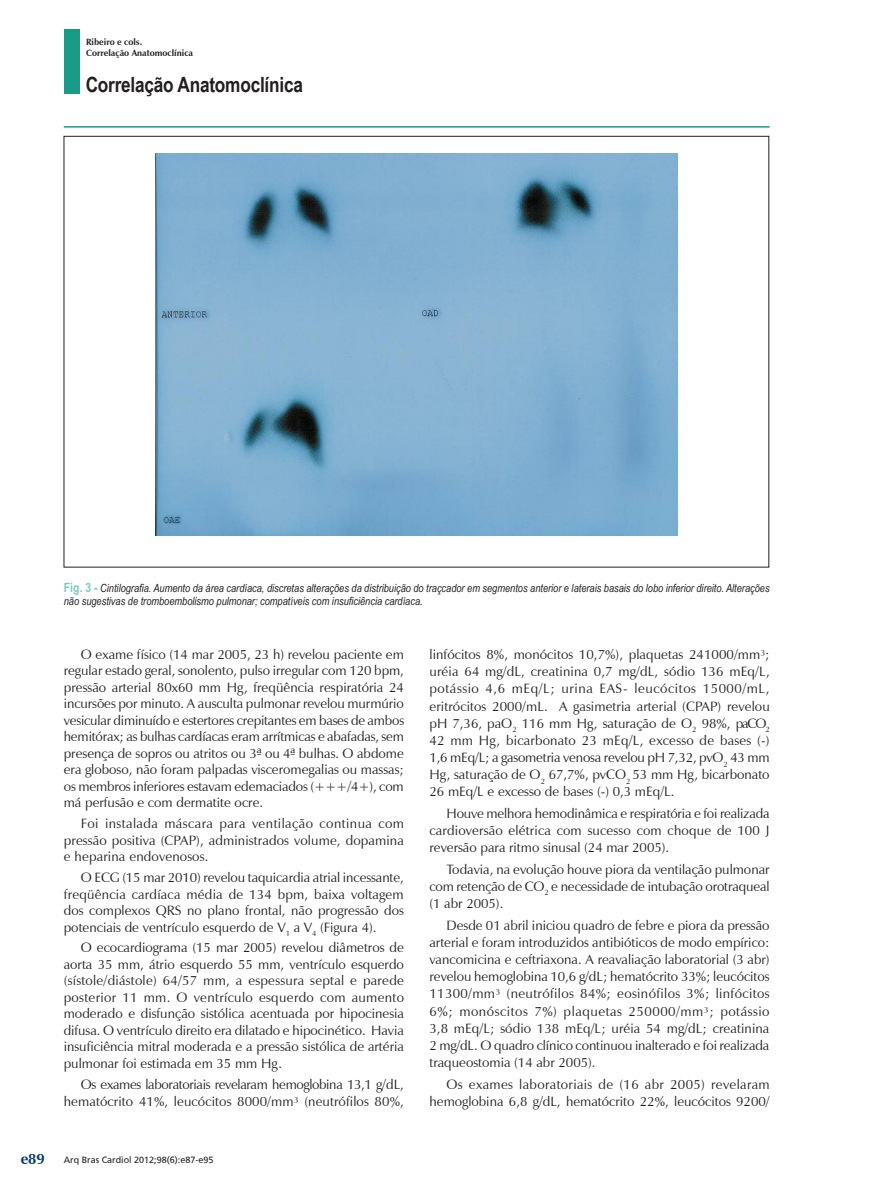
<style>
.page{position:relative;width:893px;height:1191px;background:#fff}
.page>*{position:absolute;margin:0;border:0;box-sizing:border-box;transform-origin:0 0}
.t1{font:700 21px "Arial Narrow";letter-spacing:-.01em;color:#231f20}
.t2{font:700 15px "Zapf Humanist 601 BT";color:#013775}
.Texto{font:13.5px/17.2px "Zapf Humanist 601 BT";color:#231f20;text-align:justify}
._03_TABELA_ref{font:italic 11.25px/13.5px "Arial Narrow";color:#231f20}
.t3{font:700 9px "Zapf Humanist 601 BT";color:#231f20}
.t4{font:9px "Frutiger";color:#231f20}
.s1{font-weight:700;font-style:normal;font-size:12.75px;color:#7bc9be}
</style>
<div class="page">
<div style="left:64px;top:29px;width:16px;height:65px;background:#189c88"></div>
<hr style="left:64px;top:126px;width:706px;height:2px;background:#189c88">
<img style="left:156px;top:153px;width:521px;height:382px">
<p class="t3" style="left:86px;top:36px;width:58px">Ribeiro e cols.</p>
<p class="t3" style="left:86px;top:47px;width:109px">Correlação Anatomoclínica</p>
<p class="t1" style="left:86px;top:68px;width:219px">Correlação Anatomoclínica</p>
<p class="t2" style="left:21px;top:1149px;width:26px">e89</p>
<p class="_03_TABELA_ref" style="left:64px;top:581px;width:707px"><span class="s1">Fig. 3 -</span> Cintilografia. Aumento da área cardíaca, discretas alterações da distribuição do traçcador em segmentos anterior e laterais basais do lobo inferior direito. Alterações não sugestivas de tromboembolismo pulmonar; compatíveis com insuficiência cardíaca.</p>
<p class="Texto" style="left:64px;top:646px;width:342px;line-height:16.5px;text-indent:17px">O exame físico (14 mar 2005, 23 h) revelou paciente em regular estado geral, sonolento, pulso irregular com 120 bpm, pressão arterial 80x60 mm Hg, freqüência respiratória 24 incursões por minuto. A ausculta pulmonar revelou murmúrio vesicular diminuído e estertores crepitantes em bases de ambos hemitórax; as bulhas cardíacas eram arrítmicas e abafadas, sem presença de sopros ou atritos ou 3ª ou 4ª bulhas. O abdome era globoso, não foram palpadas visceromegalias ou massas; os membros inferiores estavam edemaciados (+++/4+), com má perfusão e com dermatite ocre.</p>
<p class="Texto" style="left:64px;top:815px;width:342px;line-height:16.5px;text-indent:17px">Foi instalada máscara para ventilação continua com pressão positiva (CPAP), administrados volume, dopamina e heparina endovenosos.</p>
<p class="Texto" style="left:64px;top:869px;width:342px;line-height:16.5px;text-indent:17px">O ECG (15 mar 2010) revelou taquicardia atrial incessante, freqüência cardíaca média de 134 bpm, baixa voltagem dos complexos QRS no plano frontal, não progressão dos potenciais de ventrículo esquerdo de V<sub>1</sub> a V<sub>4</sub> (Figura 4).</p>
<p class="Texto" style="left:64px;top:939px;width:342px;line-height:16.5px;text-indent:17px">O ecocardiograma (15 mar 2005) revelou diâmetros de aorta 35 mm, átrio esquerdo 55 mm, ventrículo esquerdo (sístole/diástole) 64/57 mm, a espessura septal e parede posterior 11 mm. O ventrículo esquerdo com aumento moderado e disfunção sistólica acentuada por hipocinesia difusa. O ventrículo direito era dilatado e hipocinético. Havia insuficiência mitral moderada e a pressão sistólica de artéria pulmonar foi estimada em 35 mm Hg.</p>
<p class="Texto" style="left:64px;top:1075px;width:342px;text-align:right">Os exames laboratoriais revelaram hemoglobina 13,1 g/dL, hematócrito 41%, leucócitos 8000/mm³ (neutrófilos 80%,</p>
<p class="t4" style="left:64px;top:1154px;width:151px">Arq Bras Cardiol 2012;98(6):e87-e95</p>
<p class="Texto" style="left:429px;top:645px;width:342px">linfócitos 8%, monócitos 10,7%), plaquetas 241000/mm³; uréia 64 mg/dL, creatinina 0,7 mg/dL, sódio 136 mEq/L, potássio 4,6 mEq/L; urina EAS- leucócitos 15000/mL, eritrócitos 2000/mL. A gasimetria arterial (CPAP) revelou pH 7,36, paO<sub>2</sub> 116 mm Hg, saturação de O<sub>2</sub> 98%, paCO<sub>2<br></sub>42 mm Hg, bicarbonato 23 mEq/L, excesso de bases (-)<br>1,6 mEq/L; a gasometria venosa revelou pH 7,32, pvO<sub>2</sub> 43 mm Hg, saturação de O<sub>2</sub> 67,7%, pvCO<sub>2</sub> 53 mm Hg, bicarbonato 26 mEq/L e excesso de bases (-) 0,3 mEq/L.</p>
<p class="Texto" style="left:429px;top:804px;width:342px;text-indent:17px">Houve melhora hemodinâmica e respiratória e foi realizada cardioversão elétrica com sucesso com choque de 100 J reversão para ritmo sinusal (24 mar 2005).</p>
<p class="Texto" style="left:429px;top:860px;width:342px;text-indent:17px">Todavia, na evolução houve piora da ventilação pulmonar com retenção de CO<sub>2</sub> e necessidade de intubação orotraqueal (1 abr 2005).</p>
<p class="Texto" style="left:429px;top:916px;width:342px;text-indent:17px">Desde 01 abril iniciou quadro de febre e piora da pressão arterial e foram introduzidos antibióticos de modo empírico: vancomicina e ceftriaxona. A reavaliação laboratorial (3 abr) revelou hemoglobina 10,6 g/dL; hematócrito 33%; leucócitos 11300/mm³ (neutrófilos 84%; eosinófilos 3%; linfócitos 6%; monóscitos 7%) plaquetas 250000/mm³; potássio 3,8 mEq/L; sódio 138 mEq/L; uréia 54 mg/dL; creatinina 2 mg/dL. O quadro clínico continuou inalterado e foi realizada traqueostomia (14 abr 2005).</p>
<p class="Texto" style="left:429px;top:1075px;width:342px;text-align:right">Os exames laboratoriais de (16 abr 2005) revelaram hemoglobina 6,8 g/dL, hematócrito 22%, leucócitos 9200/</p>
</div>
